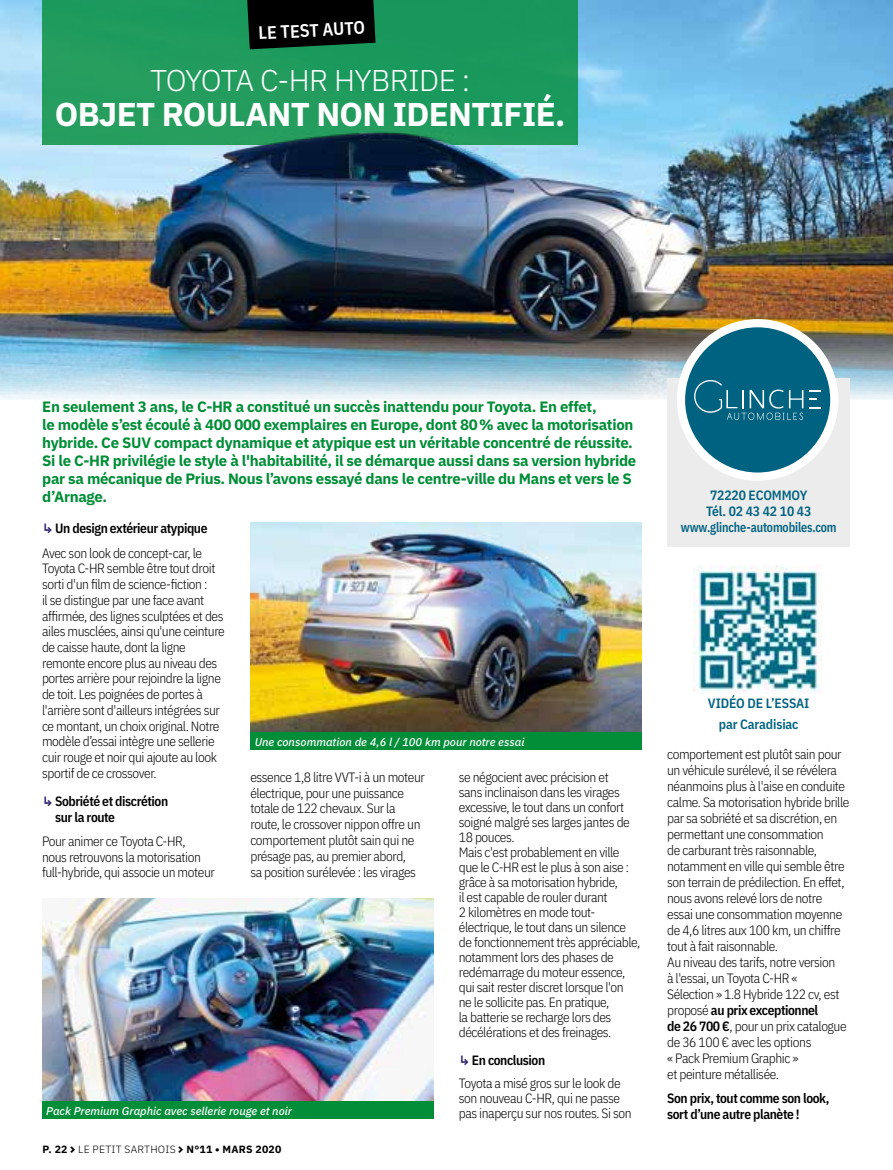
<style>
.page{position:relative;width:893px;height:1170px;background:#fff}
.page>*{position:absolute;margin:0;border:0;box-sizing:border-box;transform-origin:0 0}
.t1{font:700 33px "IBM Plex Sans";letter-spacing:-.02em;color:#fff}
.t2{font:300 30px "IBM Plex Sans";letter-spacing:-.02em;color:#fff}
.t3{font:600 18px "IBM Plex Sans Cond";color:#fff}
.t4{font:700 15px/18px "IBM Plex Sans";letter-spacing:-.02em;color:#028d38}
.t5{font:300 13.5px/15.8px "IBM Plex Sans Cond";letter-spacing:-.03em;color:#000}
.t6{font:600 13.5px/16.2px "IBM Plex Sans Cond";letter-spacing:-.01em;color:#006281;text-align:center}
.t7{font:600 13.5px/15.8px "IBM Plex Sans Cond";letter-spacing:-.03em;color:#000}
.t8{font:italic 500 11.25px "IBM Plex Sans";color:#fff}
.t9{font:700 10.5px "IBM Plex Sans";letter-spacing:.02em;color:#000}
.s1{font-weight:700;color:#261b6b}
.s2{font-weight:600}
.s3{font-weight:300}
</style>
<div class="page">
<img style="left:0;top:0;width:892px;height:400px">
<div style="left:667px;top:378px;width:183px;height:168px;background:#ececec"></div>
<svg style="left:682px;top:324px;width:151px;height:151px"></svg>
<div style="left:677px;top:319px;width:161px;height:161px;border:10px solid #fff;border-radius:50%"></div>
<img style="left:694px;top:565px;width:127px;height:128px">
<div style="left:687px;top:329px;width:141px;height:141px;background:#006281;border-radius:50%"></div>
<svg style="left:809px;top:390px;width:12px;height:1px"></svg>
<svg style="left:694px;top:380px;width:109px;height:40px"></svg>
<div style="left:685px;top:327px;width:145px;height:145px;border:4px solid #006281;border-radius:50%"></div>
<img style="left:42px;top:898px;width:391px;height:203px">
<img style="left:250px;top:523px;width:392px;height:209px">
<div style="left:42px;top:0;width:536px;height:145px;background:#1e9b5d"></div>
<svg style="left:247px;top:0;width:129px;height:49px"></svg>
<div style="left:250px;top:732px;width:392px;height:18px;background:#028d38"></div>
<div style="left:42px;top:1101px;width:391px;height:17px;background:#028d38"></div>
<h3 class="t3" style="left:258px;top:19px;width:108px;rotate:-3deg">LE TEST AUTO</h3>
<h2 class="t2" style="left:150px;top:58px;width:322px">TOYOTA C-HR HYBRIDE :</h2>
<h1 class="t1" style="left:55px;top:87px;width:512px">OBJET ROULANT NON IDENTIFIÉ.</h1>
<p class="t4" style="left:42px;top:396px;width:596px">En seulement 3 ans, le C-HR a constitué un succès inattendu pour Toyota. En effet,<br>le modèle s’est écoulé à 400 000 exemplaires en Europe, dont 80% avec la motorisation hybride. Ce SUV compact dynamique et atypique est un véritable concentré de réussite.<br>Si le C-HR privilégie le style à l'habitabilité, il se démarque aussi dans sa version hybride par sa mécanique de Prius. Nous l’avons essayé dans le centre-ville du Mans et vers le S d’Arnage.</p>
<p class="t5" style="left:42px;top:515px;width:167px;line-height:24.2px"><span class="s1">↳</span> <span class="s2">Un design extérieur atypique<br></span>Avec son look de concept-car, le</p>
<p class="t5" style="left:42px;top:559px;width:184px">Toyota C-HR semble être tout droit sorti d'un film de science-fiction :<br>il se distingue par une face avant affirmée, des lignes sculptées et des ailes musclées, ainsi qu'une ceinture de caisse haute, dont la ligne remonte encore plus au niveau des portes arrière pour rejoindre la ligne de toit. Les poignées de portes à l'arrière sont d'ailleurs intégrées sur ce montant, un choix original. Notre modèle d’essai intègre une sellerie cuir rouge et noir qui ajoute au look sportif de ce crossover.</p>
<p class="t7" style="left:55px;top:792px;width:115px;text-indent:-13px"><span class="s1">↳</span> Sobriété et discrétion sur la route</p>
<p class="t5" style="left:42px;top:832px;width:174px">Pour animer ce Toyota C-HR,<br>nous retrouvons la motorisation full-hybride, qui associe un moteur</p>
<p class="t8" style="left:255px;top:732px;width:271px">Une consommation de 4,6 l / 100 km pour notre essai</p>
<p class="t5" style="left:250px;top:768px;width:176px">essence 1,8 litre VVT-i à un moteur électrique, pour une puissance totale de 122 chevaux. Sur la route, le crossover nippon offre un comportement plutôt sain qui ne présage pas, au premier abord,<br>sa position surélevée : les virages</p>
<p class="t5" style="left:459px;top:768px;width:183px;line-height:15px">se négocient avec précision et<br>sans inclinaison dans les virages excessive, le tout dans un confort soigné malgré ses larges jantes de<br>18 pouces.<br>Mais c'est probablement en ville que le C-HR est le plus à son aise : grâce à sa motorisation hybride,<br>il est capable de rouler durant<br>2 kilomètres en mode tout&shy;électrique, le tout dans un silence de fonctionnement très appréciable, notamment lors des phases de redémarrage du moteur essence, qui sait rester discret lorsque l'on<br>ne le sollicite pas. En pratique,<br>la batterie se recharge lors des décélérations et des freinages.</p>
<p class="t5" style="left:459px;top:1046px;width:163px;line-height:23.5px"><span class="s1">↳</span> <span class="s2">En conclusion<br></span>Toyota a misé gros sur le look de</p>
<p class="t5" style="left:459px;top:1089px;width:174px;line-height:15px">son nouveau C-HR, qui ne passe pas inaperçu sur nos routes. Si son</p>
<p class="t8" style="left:46px;top:1101px;width:247px">Pack Premium Graphic avec sellerie rouge et noir</p>
<p class="t9" style="left:43px;top:1140px;width:240px">P. 22 <span class="s3">LE PETIT SARTHOIS</span> N°11 • MARS 2020</p>
<p class="t6" style="left:681px;top:485px;width:157px">72220 ECOMMOY<br>Tél. 02 43 42 10 43 www.glinche-automobiles.com</p>
<p class="t6" style="left:708px;top:692px;width:103px;line-height:20.4px">VIDÉO DE L’ESSAI par Caradisiac</p>
<p class="t5" style="left:667px;top:744px;width:184px">comportement est plutôt sain pour un véhicule surélevé, il se révélera néanmoins plus à l'aise en conduite calme. Sa motorisation hybride brille par sa sobriété et sa discrétion, en permettant une consommation<br>de carburant très raisonnable, notamment en ville qui semble être son terrain de prédilection. En effet, nous avons relevé lors de notre essai une consommation moyenne de 4,6 litres aux 100 km, un chiffre tout à fait raisonnable.<br>Au niveau des tarifs, notre version<br>à l'essai, un Toyota C-HR «<br>Sélection » 1.8 Hybride 122 cv, est proposé <span class="s2">au prix exceptionnel<br>de 26 700 €</span>, pour un prix catalogue de 36 100 € avec les options<br>« Pack Premium Graphic »<br>et peinture métallisée.</p>
<p class="t7" style="left:667px;top:1088px;width:164px">Son prix, tout comme son look, sort d’une autre planète !</p>
</div>
